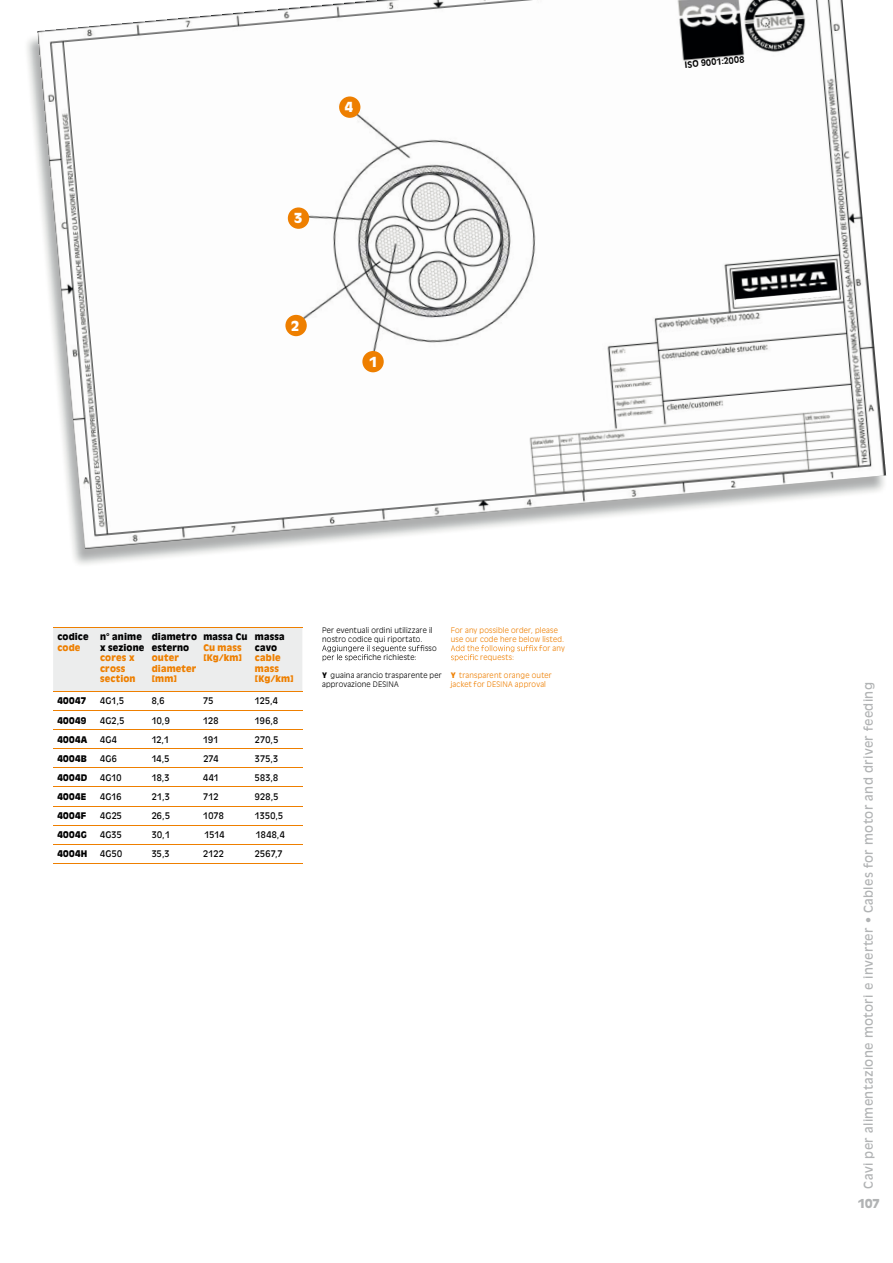
<style>
.page{position:relative;width:893px;height:1263px;background:#fff}
.page>*{position:absolute;margin:0;border:0;box-sizing:border-box;transform-origin:0 0}
.t1{font:900 13.5px "Antique Olive Std";color:#fff}
.t2{font:12px "Antique Olive Std";letter-spacing:.03em;color:#b1b3b4}
.t3{font:900 12px "Antique Olive Std";color:#b1b3b4}
.t4{font:9px "Antique Olive Std";letter-spacing:.03em;color:#000}
.t5{font:900 9px/10.5px "Antique Olive Std";letter-spacing:.025em;color:#000}
.t6{font:900 9px/10.5px "Antique Olive Std";letter-spacing:.02em;color:#ee7f00}
.t7{font:700 8.7px "Antique Olive Std";color:#000}
.t8{font:300 7.5px/9px "Antique Olive Std";letter-spacing:.03em;color:#000}
.t9{font:300 7.5px/9px "Antique Olive Std";letter-spacing:.03em;color:#ee7f00}
.s1{font-weight:900}
</style>
<div class="page">
<img style="left:27px;top:37px;width:860px;height:527px">
<img style="left:37px;top:0;width:849px;height:549px">
<svg style="left:53px;top:628px;width:249px;height:159px"></svg>
<hr style="left:53px;top:691px;width:249px;height:1px;background:#ee7f00">
<hr style="left:53px;top:710px;width:249px;height:1px;background:#ee7f00">
<hr style="left:53px;top:729px;width:249px;height:1px;background:#ee7f00">
<hr style="left:53px;top:748px;width:249px;height:1px;background:#ee7f00">
<hr style="left:53px;top:768px;width:249px;height:1px;background:#ee7f00">
<hr style="left:53px;top:787px;width:249px;height:1px;background:#ee7f00">
<hr style="left:53px;top:806px;width:249px;height:1px;background:#ee7f00">
<hr style="left:53px;top:825px;width:249px;height:1px;background:#ee7f00">
<hr style="left:53px;top:844px;width:249px;height:1px;background:#ee7f00">
<hr style="left:53px;top:863px;width:249px;height:1px;background:#ee7f00">
<hr style="left:53px;top:627px;width:249px;height:1px;background:#ee7f00">
<svg style="left:322px;top:645px;width:102px;height:16px"></svg>
<svg style="left:451px;top:645px;width:82px;height:16px"></svg>
<div style="left:339px;top:96px;width:21px;height:22px;background:#ee7f00;border-radius:50%"></div>
<div style="left:285px;top:315px;width:22px;height:21px;background:#ee7f00;border-radius:50%"></div>
<div style="left:362px;top:351px;width:22px;height:21px;background:#ee7f00;border-radius:50%"></div>
<div style="left:288px;top:207px;width:21px;height:22px;background:#ee7f00;border-radius:50%"></div>
<svg style="left:736px;top:290px;width:103px;height:15px"></svg>
<h1 class="t1" style="left:294px;top:210px;width:10px">3</h1>
<h1 class="t1" style="left:291px;top:318px;width:10px">2</h1>
<h1 class="t1" style="left:345px;top:99px;width:10px">4</h1>
<h1 class="t1" style="left:369px;top:354px;width:10px">1</h1>
<p class="t5" style="left:57px;top:632px;width:33px">codice</p>
<p class="t6" style="left:57px;top:642px;width:25px">code</p>
<p class="t5" style="left:100px;top:632px;width:46px">n° anime x sezione</p>
<p class="t6" style="left:100px;top:653px;width:37px">cores x cross section</p>
<p class="t5" style="left:152px;top:632px;width:47px">diametro esterno</p>
<p class="t6" style="left:152px;top:653px;width:46px">outer diameter [mm]</p>
<p class="t5" style="left:203px;top:632px;width:46px">massa Cu</p>
<p class="t6" style="left:203px;top:642px;width:40px">Cu mass [Kg/km]</p>
<p class="t5" style="left:255px;top:632px;width:31px">massa cavo</p>
<p class="t6" style="left:255px;top:653px;width:40px">cable mass [Kg/km]</p>
<p class="t5" style="left:57px;top:696px;width:30px">40047</p>
<p class="t4" style="left:100px;top:696px;width:26px">4G1,5</p>
<p class="t4" style="left:152px;top:696px;width:14px">8,6</p>
<p class="t4" style="left:203px;top:696px;width:12px">75</p>
<p class="t4" style="left:255px;top:696px;width:25px">125,4</p>
<p class="t5" style="left:57px;top:715px;width:31px">40049</p>
<p class="t4" style="left:100px;top:715px;width:26px">4G2,5</p>
<p class="t4" style="left:152px;top:715px;width:19px">10,9</p>
<p class="t4" style="left:203px;top:715px;width:17px">128</p>
<p class="t4" style="left:255px;top:715px;width:25px">196,8</p>
<p class="t5" style="left:57px;top:734px;width:32px">4004A</p>
<p class="t4" style="left:100px;top:734px;width:18px">4G4</p>
<p class="t4" style="left:152px;top:734px;width:19px">12,1</p>
<p class="t4" style="left:203px;top:734px;width:17px">191</p>
<p class="t4" style="left:255px;top:734px;width:25px">270,5</p>
<p class="t5" style="left:57px;top:753px;width:31px">4004B</p>
<p class="t4" style="left:100px;top:753px;width:18px">4G6</p>
<p class="t4" style="left:152px;top:753px;width:19px">14,5</p>
<p class="t4" style="left:203px;top:753px;width:17px">274</p>
<p class="t4" style="left:255px;top:753px;width:25px">375,3</p>
<p class="t5" style="left:57px;top:772px;width:32px">4004D</p>
<p class="t4" style="left:100px;top:772px;width:23px">4G10</p>
<p class="t4" style="left:152px;top:772px;width:19px">18,3</p>
<p class="t4" style="left:203px;top:772px;width:17px">441</p>
<p class="t4" style="left:255px;top:772px;width:25px">583,8</p>
<p class="t5" style="left:57px;top:792px;width:31px">4004E</p>
<p class="t4" style="left:100px;top:791px;width:23px">4G16</p>
<p class="t4" style="left:152px;top:791px;width:20px">21,3</p>
<p class="t4" style="left:203px;top:791px;width:17px">712</p>
<p class="t4" style="left:255px;top:791px;width:25px">928,5</p>
<p class="t5" style="left:57px;top:811px;width:31px">4004F</p>
<p class="t4" style="left:100px;top:810px;width:23px">4G25</p>
<p class="t4" style="left:152px;top:810px;width:20px">26,5</p>
<p class="t4" style="left:203px;top:810px;width:22px">1078</p>
<p class="t4" style="left:255px;top:810px;width:30px">1350,5</p>
<p class="t5" style="left:57px;top:830px;width:31px">4004G</p>
<p class="t4" style="left:100px;top:830px;width:23px">4G35</p>
<p class="t4" style="left:152px;top:830px;width:20px">30,1</p>
<p class="t4" style="left:204px;top:830px;width:21px">1514</p>
<p class="t4" style="left:256px;top:830px;width:30px">1848,4</p>
<p class="t5" style="left:57px;top:849px;width:32px">4004H</p>
<p class="t4" style="left:100px;top:849px;width:23px">4G50</p>
<p class="t4" style="left:152px;top:849px;width:19px">35,3</p>
<p class="t4" style="left:203px;top:849px;width:22px">2122</p>
<p class="t4" style="left:255px;top:849px;width:29px">2567,7</p>
<p class="t8" style="left:322px;top:626px;width:112px">Per eventuali ordini utilizzare il</p>
<p class="t8" style="left:322px;top:635px;width:102px">nostro codice qui riportato.</p>
<p class="t8" style="left:425px;top:644px;width:13px">sso</p>
<p class="t8" style="left:368px;top:653px;width:50px">che richieste:</p>
<p class="t8" style="left:322px;top:671px;width:121px"><span class="s1">Y</span> guaina arancio trasparente per approvazione DESINA</p>
<p class="t9" style="left:451px;top:626px;width:109px">For any possible order, please</p>
<p class="t9" style="left:451px;top:635px;width:115px">use our code here below listed.</p>
<p class="t9" style="left:534px;top:644px;width:33px">x for any</p>
<p class="t9" style="left:474px;top:653px;width:41px">c requests:</p>
<p class="t9" style="left:451px;top:671px;width:103px"><span class="s1">Y</span> transparent orange outer jacket for DESINA approval</p>
<p class="t7" style="left:684px;top:59px;width:61px;rotate:-5deg">ISO 9001:2008</p>
<h2 class="t2" style="left:861px;top:1188px;width:508px;rotate:-90deg">Cavi per alimentazione motori e inverter • Cables for motor and driver feeding</h2>
<h2 class="t3" style="left:858px;top:1196px;width:24px">107</h2>
</div>
